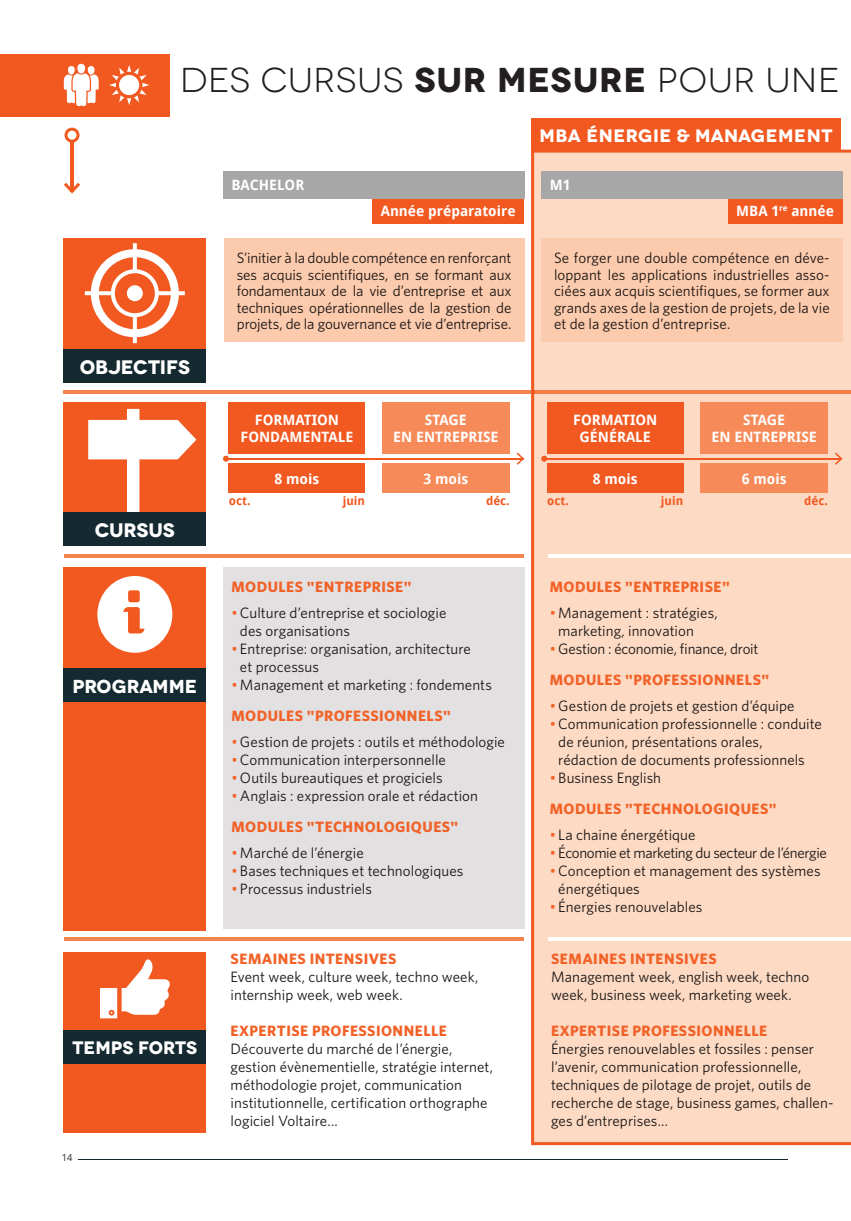
<style>
.page{position:relative;width:851px;height:1221px;background:#fff}
.page>*{position:absolute;margin:0;border:0;box-sizing:border-box;transform-origin:0 0}
.t1{font:34.5px "Novecentowide";letter-spacing:.03em;color:#231f20}
.t2{font:700 19.5px "Novecentowide";letter-spacing:-.01em;color:#fff}
.t3{font:700 18.75px "Novecentowide";color:#fff}
.t4{font:700 18px "Novecentowide";letter-spacing:.03em;color:#fff}
.t5{font:700 18px "Novecentowide";letter-spacing:.01em;color:#fff}
.t6{font:15px/18px "Whitney HTF";letter-spacing:.005em;color:#181413}
.t7{font:700 15px/31.5px "Whitney HTF";letter-spacing:.03em;color:#f26228}
.t8{font:15px/31.5px "Whitney HTF";letter-spacing:-.015em;color:#181413}
.t9{font:15px "Whitney HTF";letter-spacing:-.025em;color:#181413}
.t10{font:700 14.25px/16.5px "Droid Sans";color:#fff;text-align:center}
.t11{font:700 12px "Droid Sans";color:#f15921}
.t12{font:9.75px "Droid Sans";color:#3e3e3f}
.s1{font-weight:700}
.s2{color:#f26228}
.s3{font-weight:700;color:#f26228}
.s4{font-weight:400}
.s5{font-weight:400;color:#181413}
</style>
<div class="page">
<div style="left:0;top:54px;width:169px;height:63px;background:#f15921"></div>
<svg style="left:64px;top:64px;width:35px;height:43px"></svg>
<svg style="left:109px;top:65px;width:40px;height:40px"></svg>
<hr style="left:69px;top:1158px;width:718px;height:1px;background:#152931">
<div style="left:57px;top:1153px;width:20px;height:11px;background:#fff"></div>
<div style="left:531px;top:150px;width:319px;height:994px;background:#fddac4"></div>
<div style="left:372px;top:196px;width:152px;height:28px;background:#f15921"></div>
<div style="left:223px;top:171px;width:301px;height:28px;background:#a7a7a7"></div>
<div style="left:727px;top:196px;width:115px;height:28px;background:#f15921"></div>
<div style="left:541px;top:171px;width:301px;height:28px;background:#a7a7a7"></div>
<div style="left:64px;top:566px;width:142px;height:364px;background:#f15921"></div>
<div style="left:223px;top:567px;width:301px;height:362px;background:#e2e0e0"></div>
<svg style="left:97px;top:576px;width:75px;height:76px"></svg>
<div style="left:224px;top:238px;width:300px;height:104px;background:#fccaac"></div>
<div style="left:541px;top:238px;width:301px;height:104px;background:#fccaac"></div>
<div style="left:64px;top:238px;width:142px;height:143px;background:#f15921"></div>
<svg style="left:85px;top:243px;width:100px;height:100px"></svg>
<div style="left:64px;top:402px;width:142px;height:143px;background:#f15921"></div>
<svg style="left:88px;top:409px;width:108px;height:103px"></svg>
<div style="left:229px;top:402px;width:136px;height:52px;background:#f15921"></div>
<div style="left:382px;top:402px;width:127px;height:52px;background:#f68a58"></div>
<div style="left:229px;top:463px;width:136px;height:30px;background:#f15921"></div>
<div style="left:382px;top:463px;width:127px;height:30px;background:#f68a58"></div>
<hr style="left:226px;top:458px;width:297px;height:1px;background:#f15921">
<svg style="left:223px;top:455px;width:6px;height:6px"></svg>
<svg style="left:516px;top:452px;width:8px;height:13px"></svg>
<div style="left:547px;top:402px;width:136px;height:52px;background:#f15921"></div>
<div style="left:700px;top:402px;width:127px;height:52px;background:#f68a58"></div>
<div style="left:547px;top:463px;width:136px;height:30px;background:#f15921"></div>
<div style="left:700px;top:463px;width:127px;height:30px;background:#f68a58"></div>
<hr style="left:544px;top:458px;width:297px;height:1px;background:#f15921">
<svg style="left:541px;top:455px;width:6px;height:6px"></svg>
<svg style="left:834px;top:452px;width:8px;height:13px"></svg>
<hr style="left:64px;top:390px;width:467px;height:3px;background:#f5834e">
<hr style="left:534px;top:390px;width:316px;height:3px;background:#f47b44">
<hr style="left:64px;top:554px;width:459px;height:3px;background:#f5834e">
<hr style="left:64px;top:937px;width:459px;height:3px;background:#f5834e">
<div style="left:531px;top:118px;width:309px;height:32px;background:#f15921"></div>
<hr style="left:548px;top:554px;width:302px;height:3px;background:#fff">
<hr style="left:548px;top:937px;width:302px;height:3px;background:#fff">
<hr style="left:70px;top:141px;width:3px;height:50px;background:#f15921">
<svg style="left:64px;top:128px;width:15px;height:15px"></svg>
<svg style="left:64px;top:183px;width:16px;height:10px"></svg>
<div style="left:64px;top:349px;width:142px;height:33px;background:#152931"></div>
<div style="left:64px;top:512px;width:142px;height:33px;background:#152931"></div>
<div style="left:64px;top:668px;width:142px;height:34px;background:#152931"></div>
<div style="left:64px;top:952px;width:142px;height:180px;background:#f15921"></div>
<svg style="left:100px;top:959px;width:70px;height:59px"></svg>
<div style="left:64px;top:1030px;width:142px;height:34px;background:#152931"></div>
<h1 class="t1" style="left:180px;top:60px;width:661px">DES CURSUS <span class="s1">SUR MESURE</span> POUR UNE</h1>
<p class="t10" style="left:231px;top:177px;width:74px">BACHELOR</p>
<p class="t10" style="left:380px;top:203px;width:136px">Année préparatoire</p>
<p class="t4" style="left:539px;top:124px;width:294px">MBA ÉNERGIE &amp; MANAGEMENT</p>
<p class="t10" style="left:549px;top:177px;width:22px">M1</p>
<p class="t10" style="left:736px;top:203px;width:99px">MBA 1<sup>re</sup> année</p>
<h2 class="t2" style="left:80px;top:355px;width:112px">OBJECTIFS</h2>
<h2 class="t2" style="left:95px;top:518px;width:82px">CURSUS</h2>
<p class="t3" style="left:73px;top:674px;width:126px">PROGRAMME</p>
<p class="t5" style="left:72px;top:1036px;width:126px">TEMPS FORTS</p>
<p class="t12" style="left:62px;top:1151px;width:12px">14</p>
<p class="t6" style="left:237px;top:249px;width:276px;line-height:16.5px;text-align:justify">S’initier à la double compétence en renforçant ses acquis scientifiques, en se formant aux fondamentaux de la vie d’entreprise et aux techniques opérationnelles de la gestion de projets, de la gouvernance et vie d’entreprise.</p>
<p class="t6" style="left:554px;top:249px;width:277px;line-height:16.5px;text-align:justify">Se forger une double compétence en déve&shy;loppant les applications industrielles asso&shy;ciées aux acquis scientifiques, se former aux grands axes de la gestion de projets, de la vie et de la gestion d’entreprise.</p>
<p class="t10" style="left:240px;top:412px;width:114px">FORMATION<br>FONDAMENTALE</p>
<p class="t10" style="left:393px;top:412px;width:107px">STAGE<br>EN ENTREPRISE</p>
<p class="t10" style="left:274px;top:470px;width:46px">8 mois</p>
<p class="t11" style="left:229px;top:493px;width:23px">oct.</p>
<p class="t11" style="left:342px;top:493px;width:24px">juin</p>
<p class="t11" style="left:486px;top:493px;width:25px">déc.</p>
<p class="t10" style="left:423px;top:470px;width:46px">3 mois</p>
<p class="t7" style="left:231px;top:570px;width:181px">MODULES "ENTREPRISE"</p>
<p class="t6" style="left:240px;top:603px;width:208px;text-indent:-9px"><span class="s2">•</span> Culture d’entreprise et sociologie des organisations</p>
<p class="t6" style="left:240px;top:639px;width:232px;text-indent:-9px"><span class="s2">•</span> Entreprise: organisation, architecture et processus</p>
<p class="t6" style="left:231px;top:668px;width:262px;line-height:31.5px"><span class="s2">•</span> Management et marketing : fondements<br><span class="s3">MODULES "PROFESSIONNELS"</span></p>
<p class="t6" style="left:231px;top:732px;width:275px"><span class="s2">•</span> Gestion de projets : outils et méthodologie</p>
<p class="t6" style="left:231px;top:750px;width:216px"><span class="s2">•</span> Communication interpersonnelle</p>
<p class="t6" style="left:231px;top:768px;width:213px"><span class="s2">•</span> Outils bureautiques et progiciels</p>
<p class="t6" style="left:231px;top:779px;width:248px;line-height:31.5px"><span class="s2">•</span> Anglais : expression orale et rédaction<br><span class="s3">MODULES "TECHNOLOGIQUES"</span></p>
<p class="t6" style="left:231px;top:843px;width:134px"><span class="s2">•</span> Marché de l’énergie</p>
<p class="t6" style="left:231px;top:861px;width:233px"><span class="s2">•</span> Bases techniques et technologiques</p>
<p class="t6" style="left:231px;top:879px;width:142px"><span class="s2">•</span> Processus industriels</p>
<p class="t7" style="left:230px;top:942px;width:167px">SEMAINES INTENSIVES</p>
<p class="t6" style="left:230px;top:967px;width:249px">Event week, culture week, techno week, internship week, web week.</p>
<p class="t7" style="left:230px;top:1014px;width:218px">EXPERTISE PROFESSIONNELLE</p>
<p class="t6" style="left:230px;top:1039px;width:264px">Découverte du marché de l’énergie, gestion évènementielle, stratégie internet, méthodologie projet, communication institutionnelle, certification orthographe logiciel Voltaire...</p>
<p class="t10" style="left:573px;top:412px;width:86px">FORMATION<br>GÉNÉRALE</p>
<p class="t10" style="left:711px;top:412px;width:107px">STAGE<br>EN ENTREPRISE</p>
<p class="t10" style="left:592px;top:470px;width:46px">8 mois</p>
<p class="t10" style="left:741px;top:470px;width:46px">6 mois</p>
<p class="t11" style="left:547px;top:493px;width:23px">oct.</p>
<p class="t11" style="left:660px;top:493px;width:24px">juin</p>
<p class="t11" style="left:804px;top:493px;width:25px">déc.</p>
<p class="t7" style="left:549px;top:570px;width:181px">MODULES "ENTREPRISE"</p>
<p class="t6" style="left:558px;top:603px;width:161px;text-indent:-9px"><span class="s2">•</span> Management : stratégies, marketing, innovation</p>
<p class="t8" style="left:549px;top:632px;width:221px"><span class="s2">•</span> Gestion : économie, finance, droit<br><span class="s3">MODULES "PROFESSIONNELS"</span></p>
<p class="t6" style="left:549px;top:696px;width:246px"><span class="s2">•</span> Gestion de projets et gestion d’équipe</p>
<p class="t6" style="left:558px;top:714px;width:265px;text-indent:-9px"><span class="s2">•</span> Communication professionnelle : conduite de réunion, présentations orales, rédaction de documents professionnels</p>
<p class="t7" style="left:549px;top:761px;width:228px"><span class="s4">•</span> <span class="s5">Business English<br></span>MODULES "TECHNOLOGIQUES"</p>
<p class="t6" style="left:549px;top:825px;width:147px"><span class="s2">•</span> La chaine énergétique</p>
<p class="t9" style="left:549px;top:843px;width:278px"><span class="s2">•</span> Économie et marketing du secteur de l’énergie</p>
<p class="t6" style="left:558px;top:861px;width:264px;text-indent:-9px"><span class="s2">•</span> Conception et management des systèmes énergétiques</p>
<p class="t6" style="left:549px;top:897px;width:154px"><span class="s2">•</span> Énergies renouvelables</p>
<p class="t7" style="left:551px;top:942px;width:167px">SEMAINES INTENSIVES</p>
<p class="t6" style="left:551px;top:967px;width:260px">Management week, english week, techno week, business week, marketing week.</p>
<p class="t7" style="left:551px;top:1014px;width:218px">EXPERTISE PROFESSIONNELLE</p>
<p class="t6" style="left:551px;top:1039px;width:284px">Énergies renouvelables et fossiles : penser l’avenir, communication professionnelle, techniques de pilotage de projet, outils de recherche de stage, business games, challen&shy;ges d’entreprises...</p>
</div>
